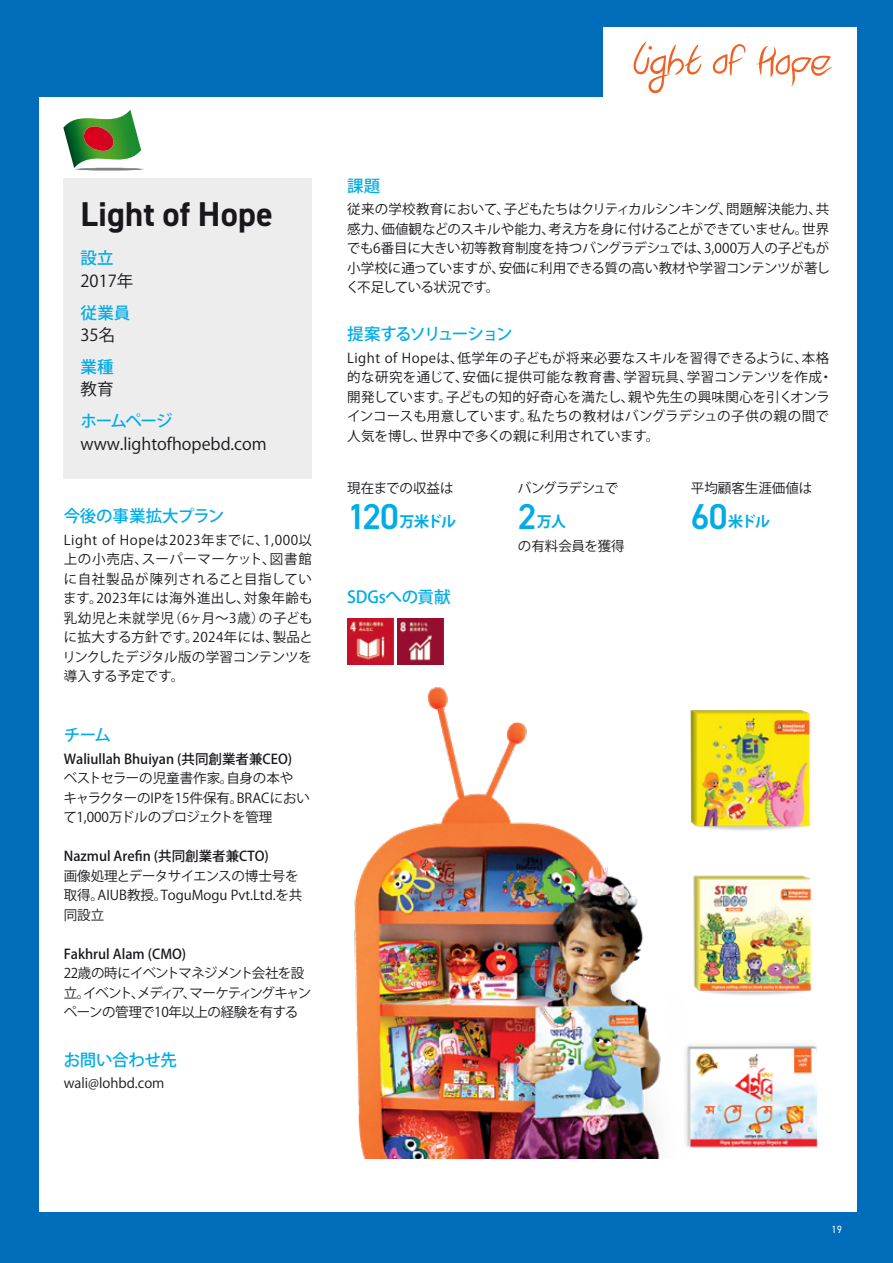
<style>
.page{position:relative;width:893px;height:1263px;background:#006dbb}
.page>*{position:absolute;margin:0;border:0;box-sizing:border-box;transform-origin:0 0}
.t1{font:600 36px "DIN2014";color:#00ace5}
.t2{font:700 34.5px "DIN2014";letter-spacing:.005em;color:#1a171c}
.t3{font:500 16.5px "Koz Go Pr 6 N";letter-spacing:-.025em;color:#00ace5}
.t4{font:16.5px "Koz Go Pr 6 N";color:#1a171c}
.t5{font:500 16.5px "Koz Go Pr 6 N";letter-spacing:-.115em;color:#00ace5}
.t6{font:700 15px "Koz Go Pr 6 N";letter-spacing:-.07em;color:#00ace5}
.t7{font:13.5px/19.5px "Koz Go Pr 6 N";color:#1a171c;text-align:justify}
.t8{font:13.5px/19.5px "Koz Go Pr 6 N";letter-spacing:.02em;color:#1a171c}
.t9{font:500 13.5px "Koz Go Pr 6 N";color:#1a171c}
.t10{font:13.5px/19.5px "Koz Go Pr 6 N";letter-spacing:-.05em;color:#1a171c}
.t11{font:13.5px "Koz Go Pr 6 N";letter-spacing:-.07em;color:#1a171c}
.t12{font:10.5px "DIN2014";color:#fff}
</style>
<div class="page">
<div style="left:40px;top:98px;width:817px;height:1114px;background:#fff"></div>
<div style="left:604px;top:28px;width:253px;height:123px;background:#fff"></div>
<svg style="left:756px;top:46px;width:76px;height:40px"></svg>
<svg style="left:713px;top:44px;width:32px;height:32px"></svg>
<svg style="left:634px;top:42px;width:67px;height:52px"></svg>
<img style="left:354px;top:687px;width:307px;height:471px">
<img style="left:690px;top:710px;width:121px;height:121px">
<img style="left:693px;top:875px;width:118px;height:120px">
<img style="left:685px;top:1044px;width:133px;height:104px">
<div style="left:64px;top:179px;width:248px;height:300px;background:#ededee"></div>
<hr style="left:74px;top:168px;width:71px;height:3px;background:#1a171c;border-radius:50%">
<img style="left:63px;top:110px;width:78px;height:58px">
<img style="left:83px;top:126px;width:32px;height:25px">
<img style="left:347px;top:618px;width:46px;height:46px">
<img style="left:398px;top:618px;width:46px;height:46px">
<h2 class="t2" style="left:81px;top:192px;width:194px">Light of Hope</h2>
<p class="t3" style="left:81px;top:249px;width:35px">設立</p>
<p class="t4" style="left:81px;top:271px;width:54px">2017年</p>
<p class="t3" style="left:81px;top:303px;width:51px">従業員</p>
<p class="t4" style="left:81px;top:326px;width:36px">35名</p>
<p class="t3" style="left:81px;top:358px;width:35px">業種</p>
<p class="t4" style="left:81px;top:380px;width:34px">教育</p>
<p class="t3" style="left:81px;top:412px;width:94px">ホームページ</p>
<p class="t4" style="left:81px;top:434px;width:188px">www.lightofhopebd.com</p>
<p class="t3" style="left:64px;top:507px;width:162px">今後の事業拡大プラン</p>
<p class="t7" style="left:63px;top:530px;width:252px">Light of Hopeは2023年までに、1,000以上の小売店、スーパーマーケット、図書館に自社製品が陳列されること目指しています。2023年には海外進出し、対象年齢も乳幼児と未就学児（6ヶ月～3歳）の子どもに拡大する方針です。2024年には、製品とリンクしたデジタル版の学習コンテンツを導入する予定です。</p>
<p class="t3" style="left:64px;top:726px;width:49px">チーム</p>
<p class="t9" style="left:64px;top:751px;width:230px">Waliullah Bhuiyan (共同創業者兼CEO)</p>
<p class="t7" style="left:63px;top:769px;width:248px;text-align:left">ベストセラーの児童書作家。自身の本や<br>キャラクターのIPを15件保有。BRACにおいて1,000万ドルのプロジェクトを管理</p>
<p class="t9" style="left:64px;top:849px;width:207px">Nazmul Arefin (共同創業者兼CTO)</p>
<p class="t7" style="left:64px;top:866px;width:240px;text-align:left">画像処理とデータサイエンスの博士号を取得。AIUB教授。ToguMogu Pvt.Ltd.を共同設立</p>
<p class="t9" style="left:64px;top:946px;width:124px">Fakhrul Alam (CMO)</p>
<p class="t10" style="left:64px;top:964px;width:249px">22歳の時にイベントマネジメント会社を設立。イベント、メディア、マーケティングキャンペーンの管理で10年以上の経験を有する</p>
<p class="t3" style="left:64px;top:1050px;width:115px">お問い合わせ先</p>
<p class="t7" style="left:64px;top:1074px;width:102px">wali@lohbd.com</p>
<p class="t3" style="left:347px;top:176px;width:35px">課題</p>
<p class="t7" style="left:346px;top:200px;width:485px">従来の学校教育において、子どもたちはクリティカルシンキング、問題解決能力、共感力、価値観などのスキルや能力、考え方を身に付けることができていません。世界でも6番目に大きい初等教育制度を持つバングラデシュでは、3,000万人の子どもが小学校に通っていますが、安価に利用できる質の高い教材や学習コンテンツが著しく不足している状況です。</p>
<p class="t5" style="left:347px;top:325px;width:167px">提案するソリューション</p>
<p class="t8" style="left:347px;top:349px;width:487px">Light of Hopeは、低学年の子どもが将来必要なスキルを習得できるように、本格的な研究を通じて、安価に提供可能な教育書、学習玩具、学習コンテンツを作成・開発しています。子どもの知的好奇心を満たし、親や先生の興味関心を引くオンラインコースも用意しています。私たちの教材はバングラデシュの子供の親の間で人気を博し、世界中で多くの親に利用されています。</p>
<p class="t7" style="left:347px;top:479px;width:108px">現在までの収益は</p>
<p class="t11" style="left:518px;top:481px;width:102px">バングラデシュで</p>
<p class="t7" style="left:691px;top:479px;width:123px">平均顧客生涯価値は</p>
<h1 class="t1" style="left:347px;top:492px;width:53px">120</h1>
<p class="t6" style="left:399px;top:513px;width:58px">万米ドル</p>
<h1 class="t1" style="left:518px;top:492px;width:20px">2</h1>
<p class="t6" style="left:537px;top:513px;width:31px">万人</p>
<h1 class="t1" style="left:691px;top:492px;width:38px">60</h1>
<p class="t6" style="left:728px;top:513px;width:44px">米ドル</p>
<p class="t3" style="left:347px;top:587px;width:105px">SDGsへの貢献</p>
<p class="t7" style="left:518px;top:536px;width:108px">の有料会員を獲得</p>
<p class="t12" style="left:831px;top:1223px;width:12px">19</p>
</div>
